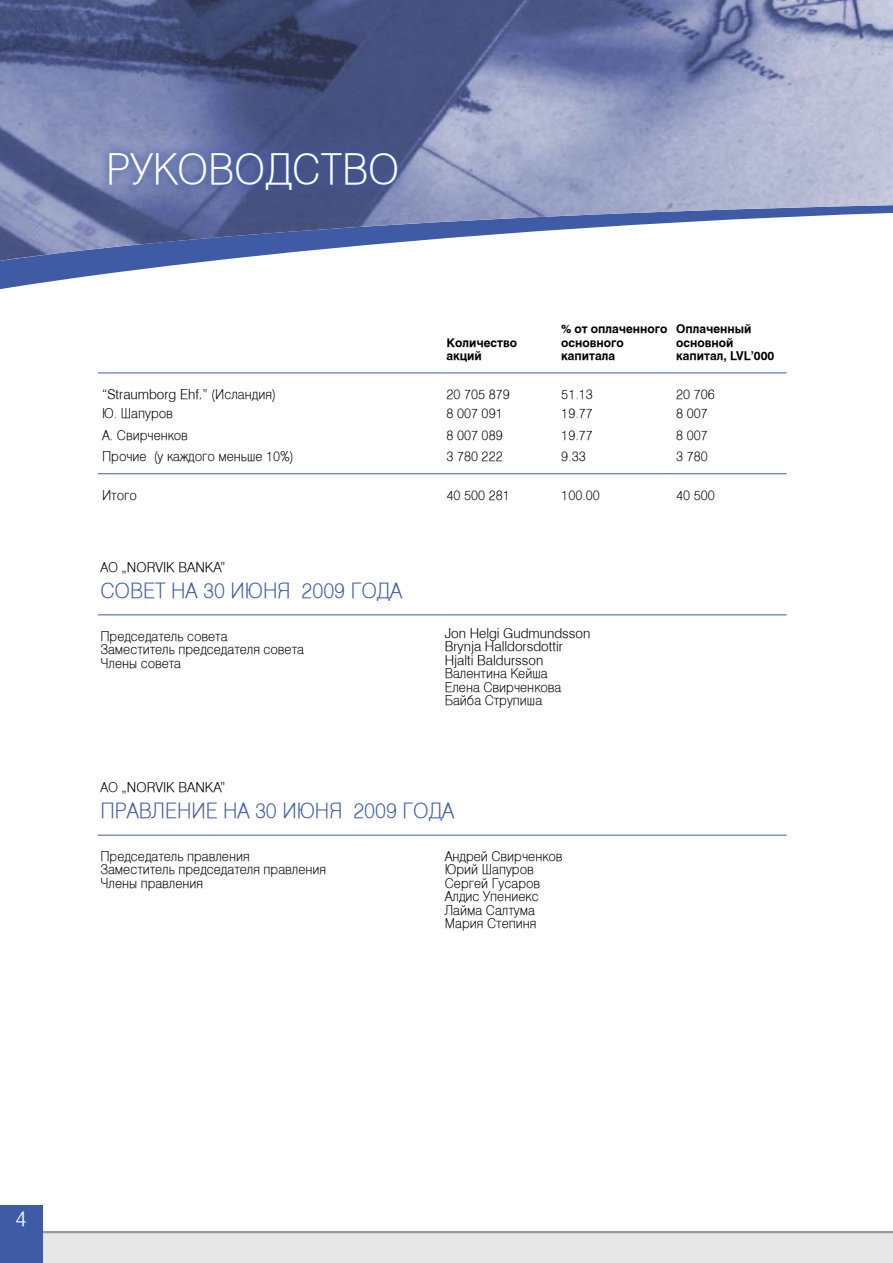
<style>
.page{position:relative;width:893px;height:1263px;background:#fff}
.page>*{position:absolute;margin:0;border:0;box-sizing:border-box;transform-origin:0 0}
.t1{font:42px "Swiss 721 cyril TL Light";color:#fff}
.t2{font:21px "Swiss 721 cyril TL Light";color:#3f5ba6}
.t3{font:300 21px "Swiss 721 TL";color:#fff}
.t4{font:13.5px/13.5px "Swiss 721 cyril TL Light";color:#000}
.t5{font:300 13.5px/13.5px "Swiss 721 TL";color:#000}
.t6{font:700 12px/13.5px "Swiss 721 TL";color:#000}
.s1{font-family:"Swiss 721 cyril TL Light";font-weight:400}
</style>
<div class="page">
<svg style="left:43px;top:1231px;width:850px;height:32px"></svg>
<div style="left:0;top:1205px;width:43px;height:58px;background:#3f5ba6"></div>
<svg style="left:0;top:263px;width:193px;height:27px"></svg>
<img style="left:0;top:0;width:893px;height:261px">
<div style="left:94px;top:138px;width:476px;height:97px;background:#3f5ba6;opacity:.5"></div>
<hr style="left:98px;top:372px;width:344px;height:1px;background:#3f5ba6">
<hr style="left:442px;top:372px;width:115px;height:1px;background:#3f5ba6">
<hr style="left:557px;top:372px;width:115px;height:1px;background:#3f5ba6">
<hr style="left:672px;top:372px;width:115px;height:1px;background:#3f5ba6">
<hr style="left:98px;top:473px;width:344px;height:1px;background:#3f5ba6">
<hr style="left:442px;top:473px;width:115px;height:1px;background:#3f5ba6">
<hr style="left:557px;top:473px;width:115px;height:1px;background:#3f5ba6">
<hr style="left:672px;top:473px;width:115px;height:1px;background:#3f5ba6">
<hr style="left:98px;top:614px;width:344px;height:1px;background:#3f5ba6">
<hr style="left:442px;top:614px;width:345px;height:1px;background:#3f5ba6">
<hr style="left:98px;top:835px;width:344px;height:1px;background:#3f5ba6">
<hr style="left:442px;top:835px;width:345px;height:1px;background:#3f5ba6">
<h1 class="t1" style="left:106px;top:143px;width:53px">Руковод</h1>
<h1 class="t1" style="left:292px;top:143px;width:55px">ство</h1>
<p class="t6" style="left:446px;top:336px;width:72px">Количество акций</p>
<p class="t6" style="left:561px;top:322px;width:108px">% от оплаченного основного капитала</p>
<p class="t6" style="left:676px;top:322px;width:100px">Оплаченный основной капитал, LVL’000</p>
<p class="t5" style="left:102px;top:387px;width:175px">“Straumborg Ehf.” <span class="s1">(Исландия)</span></p>
<p class="t4" style="left:446px;top:387px;width:65px">20 705 879</p>
<p class="t4" style="left:561px;top:387px;width:33px">51.13</p>
<p class="t4" style="left:676px;top:387px;width:40px">20 706</p>
<p class="t4" style="left:102px;top:407px;width:72px">Ю. Шапуров</p>
<p class="t4" style="left:446px;top:407px;width:58px">8 007 091</p>
<p class="t4" style="left:561px;top:407px;width:33px">19.77</p>
<p class="t4" style="left:676px;top:407px;width:33px">8 007</p>
<p class="t4" style="left:102px;top:428px;width:87px">А. Свирченков</p>
<p class="t4" style="left:446px;top:428px;width:58px">8 007 089</p>
<p class="t4" style="left:561px;top:428px;width:33px">19.77</p>
<p class="t4" style="left:676px;top:428px;width:33px">8 007</p>
<p class="t4" style="left:102px;top:449px;width:193px">Прочие (у каждого меньше 10%)</p>
<p class="t4" style="left:446px;top:449px;width:58px">3 780 222</p>
<p class="t4" style="left:561px;top:449px;width:26px">9.33</p>
<p class="t4" style="left:676px;top:449px;width:33px">3 780</p>
<p class="t4" style="left:102px;top:488px;width:36px">Итого</p>
<p class="t4" style="left:446px;top:488px;width:65px">40 500 281</p>
<p class="t4" style="left:561px;top:488px;width:40px">100.00</p>
<p class="t4" style="left:676px;top:488px;width:40px">40 500</p>
<p class="t5" style="left:100px;top:560px;width:127px"><span class="s1">АО</span> „NORVIK BANKA”</p>
<h2 class="t2" style="left:100px;top:578px;width:14px">Совет</h2>
<h2 class="t2" style="left:171px;top:578px;width:75px">на 30 июн</h2>
<h2 class="t2" style="left:277px;top:578px;width:87px">я 2009 года</h2>
<p class="t4" style="left:100px;top:629px;width:205px">Председатель совета<br>Заместитель председателя совета<br>Члены совета</p>
<p class="t5" style="left:445px;top:626px;width:147px">Jon Helgi Gudmundsson<br>Brynja Halldorsdottir<br>Hjalti Baldursson</p>
<p class="t4" style="left:445px;top:667px;width:118px">Валентина Кейша<br>Елена Свирченкова<br>Байба Струпиша</p>
<p class="t5" style="left:100px;top:780px;width:127px"><span class="s1">АО</span> „NORVIK BANKA”</p>
<h2 class="t2" style="left:100px;top:798px;width:28px">Правление</h2>
<h2 class="t2" style="left:223px;top:798px;width:75px">на 30 июн</h2>
<h2 class="t2" style="left:329px;top:798px;width:87px">я 2009 года</h2>
<p class="t4" style="left:100px;top:849px;width:227px">Председатель правления<br>Заместитель председателя правления<br>Члены правления</p>
<p class="t4" style="left:445px;top:849px;width:119px">Андрей Свирченков<br>Юрий Шапуров<br>Сергей Гусаров<br>Алдис Упениекс<br>Лайма Салтума<br>Мария Степиня</p>
<h2 class="t3" style="left:16px;top:1206px;width:13px">4</h2>
</div>
